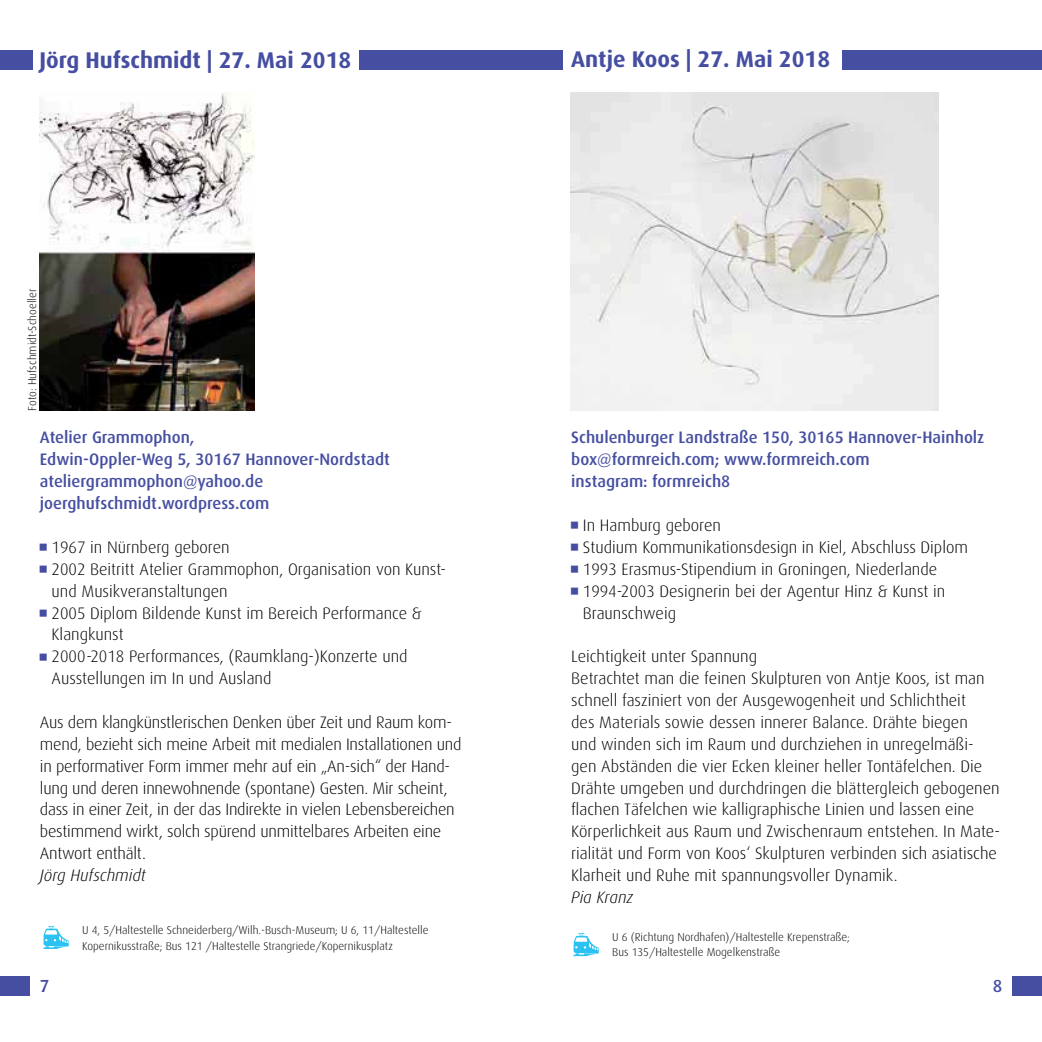
<style>
.page{position:relative;width:1042px;height:1042px;background:#fff}
.page>*{position:absolute;margin:0;border:0;box-sizing:border-box;transform-origin:0 0}
.t1{font:700 22.75px "Dax";color:#454ea1}
.t2{font:500 17.5px "Dax";color:#454ea1}
.t3{font:300 16.62px/21.9px "Dax";color:#000}
.t4{font:500 16.62px/21.9px "Dax";color:#454ea1}
.t5{font:italic 300 16.62px "Dax";color:#000}
.t6{font:300 11.38px/15.8px "Dax";color:#000}
.t7{font:7px "European Pi One";color:#454ea1}
</style>
<div class="page">
<div style="left:0;top:50px;width:32px;height:19px;background:#454ea1"></div>
<div style="left:1012px;top:976px;width:30px;height:19px;background:#454ea1"></div>
<div style="left:0;top:976px;width:30px;height:19px;background:#454ea1"></div>
<div style="left:842px;top:50px;width:200px;height:19px;background:#454ea1"></div>
<div style="left:359px;top:50px;width:204px;height:19px;background:#454ea1"></div>
<svg style="left:43px;top:926px;width:26px;height:23px"></svg>
<svg style="left:573px;top:933px;width:26px;height:23px"></svg>
<img style="left:571px;top:92px;width:367px;height:318px">
<img style="left:40px;top:92px;width:215px;height:318px">
<h1 class="t1" style="left:39px;top:49px;width:313px">Jörg Hufschmidt | 27. Mai 2018</h1>
<h1 class="t1" style="left:571px;top:48px;width:260px">Antje Koos | 27. Mai 2018</h1>
<p class="t6" style="left:25px;top:410px;width:123px;rotate:-90deg">Foto: Hufschmidt-Schoeller</p>
<p class="t4" style="left:40px;top:428px;width:351px">Atelier Grammophon,<br>Edwin-Oppler-Weg 5, 30167 Hannover-Nordstadt ateliergrammophon@yahoo.de joerghufschmidt.wordpress.com</p>
<p class="t7" style="left:40px;top:544px;width:8px">-</p>
<p class="t3" style="left:52px;top:537px;width:180px">1967 in Nürnberg geboren</p>
<p class="t7" style="left:40px;top:565px;width:8px">-</p>
<p class="t3" style="left:52px;top:559px;width:396px">2002 Beitritt Atelier Grammophon, Organisation von Kunst&shy;und Musikveranstaltungen</p>
<p class="t7" style="left:40px;top:609px;width:8px">-</p>
<p class="t3" style="left:52px;top:603px;width:372px">2005 Diplom Bildende Kunst im Bereich Performance &amp;<br>Klangkunst</p>
<p class="t7" style="left:40px;top:653px;width:8px">-</p>
<p class="t3" style="left:52px;top:646px;width:357px">2000-2018 Performances, (Raumklang-)Konzerte und<br>Ausstellungen im In und Ausland</p>
<p class="t3" style="left:40px;top:712px;width:423px">Aus dem klangkünstlerischen Denken über Zeit und Raum kom&shy;mend, bezieht sich meine Arbeit mit medialen Installationen und in performativer Form immer mehr auf ein „An-sich“ der Hand&shy;lung und deren innewohnende (spontane) Gesten. Mir scheint, dass in einer Zeit, in der das Indirekte in vielen Lebensbereichen bestimmend wirkt, solch spürend unmittelbares Arbeiten eine Antwort enthält.</p>
<p class="t5" style="left:40px;top:867px;width:107px">Jörg Hufschmidt</p>
<p class="t6" style="left:82px;top:923px;width:348px">U 4, 5/Haltestelle Schneiderberg/Wilh.-Busch-Museum; U 6, 11/Haltestelle<br>Kopernikusstraße; Bus 121 /Haltestelle Strangriede/Kopernikusplatz</p>
<p class="t4" style="left:571px;top:428px;width:415px">Schulenburger Landstraße 150, 30165 Hannover-Hainholz box@formreich.com; www.formreich.com<br>instagram: formreich8</p>
<p class="t7" style="left:571px;top:522px;width:8px">-</p>
<p class="t3" style="left:583px;top:515px;width:140px">In Hamburg geboren</p>
<p class="t7" style="left:571px;top:544px;width:8px">-</p>
<p class="t3" style="left:583px;top:537px;width:387px">Studium Kommunikationsdesign in Kiel, Abschluss Diplom</p>
<p class="t7" style="left:571px;top:565px;width:8px">-</p>
<p class="t3" style="left:583px;top:559px;width:356px">1993 Erasmus-Stipendium in Groningen, Niederlande</p>
<p class="t7" style="left:571px;top:587px;width:8px">-</p>
<p class="t3" style="left:583px;top:581px;width:364px">1994-2003 Designerin bei der Agentur Hinz &amp; Kunst in<br>Braunschweig</p>
<p class="t3" style="left:571px;top:646px;width:430px">Leichtigkeit unter Spannung<br>Betrachtet man die feinen Skulpturen von Antje Koos, ist man schnell fasziniert von der Ausgewogenheit und Schlichtheit<br>des Materials sowie dessen innerer Balance. Drähte biegen<br>und winden sich im Raum und durchziehen in unregelmäßi&shy;gen Abständen die vier Ecken kleiner heller Tontäfelchen. Die Drähte umgeben und durchdringen die blättergleich gebogenen flachen Täfelchen wie kalligraphische Linien und lassen eine Körperlichkeit aus Raum und Zwischenraum entstehen. In Mate&shy;rialität und Form von Koos‘ Skulpturen verbinden sich asiatische Klarheit und Ruhe mit spannungsvoller Dynamik.</p>
<p class="t5" style="left:571px;top:889px;width:64px">Pia Kranz</p>
<p class="t6" style="left:612px;top:929px;width:239px">U 6 (Richtung Nordhafen)/Haltestelle Krepenstraße;<br>Bus 135/Haltestelle Mogelkenstraße</p>
<p class="t2" style="left:40px;top:977px;width:11px">7</p>
<p class="t2" style="left:992px;top:977px;width:11px">8</p>
</div>
